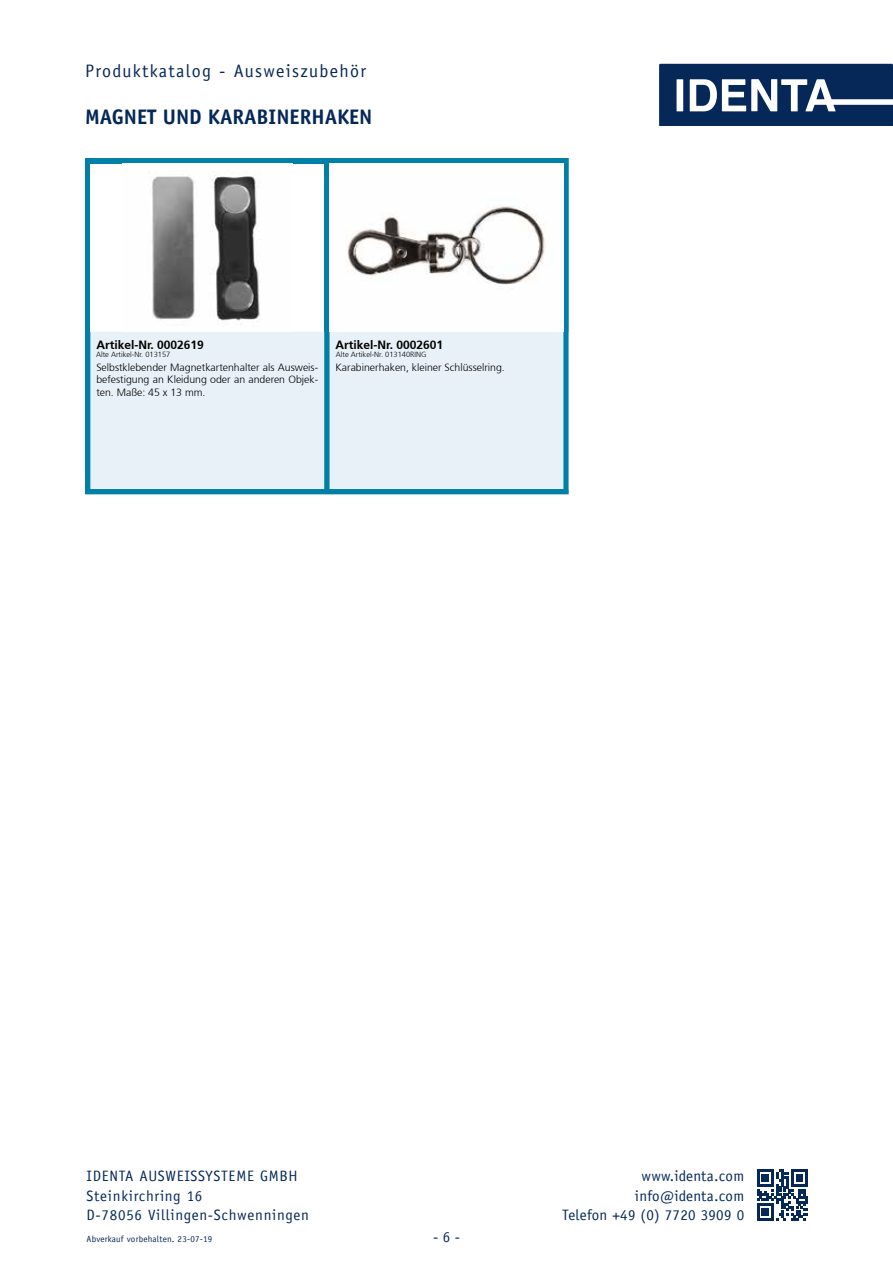
<style>
.page{position:relative;width:893px;height:1263px;background:#fff}
.page>*{position:absolute;margin:0;border:0;box-sizing:border-box;transform-origin:0 0}
.t1{font:700 21px "Officina Sans";color:#052859}
.t2{font:18px "Officina Sans";letter-spacing:.075em;color:#052859}
.t3{font:15px/19.5px "Officina Sans";letter-spacing:.05em;color:#052859}
.t4{font:15px/19.5px "Officina Sans";letter-spacing:.02em;color:#052859;text-align:right}
.t5{font:700 12px "Frutiger";color:#000}
.t6{font:300 10.5px/12.6px "Frutiger";color:#000;text-align:justify}
.t7{font:9px "Officina Sans";letter-spacing:.02em;color:#052859}
.t8{font:300 7.5px "Frutiger";color:#000}
</style>
<div class="page">
<svg style="left:659px;top:64px;width:234px;height:61px"></svg>
<svg style="left:757px;top:1169px;width:51px;height:51px"></svg>
<svg style="left:85px;top:158px;width:484px;height:337px"></svg>
<h2 class="t2" style="left:85px;top:60px;width:283px">Produktkatalog - Ausweiszubehör</h2>
<h1 class="t1" style="left:85px;top:104px;width:289px">MAGNET UND KARABINERHAKEN</h1>
<p class="t5" style="left:96px;top:338px;width:109px">Artikel-Nr. 0002619</p>
<p class="t6" style="left:96px;top:361px;width:223px">Selbstklebender Magnetkartenhalter als Ausweis&shy;befestigung an Kleidung oder an anderen Objek&shy;ten. Maße: 45 x 13 mm.</p>
<p class="t5" style="left:336px;top:338px;width:109px">Artikel-Nr. 0002601</p>
<p class="t6" style="left:336px;top:361px;width:171px">Karabinerhaken, kleiner Schlüsselring.</p>
<p class="t8" style="left:96px;top:350px;width:76px">Alte Artikel-Nr. 013157</p>
<p class="t8" style="left:336px;top:350px;width:92px">Alte Artikel-Nr. 013140RING</p>
<h3 class="t3" style="left:86px;top:1167px;width:224px">IDENTA AUSWEISSYSTEME GMBH<br>Steinkirchring 16<br>D-78056 Villingen-Schwenningen</h3>
<p class="t7" style="left:87px;top:1233px;width:127px">Abverkauf vorbehalten. 23-07-19</p>
<h3 class="t3" style="left:433px;top:1227px;width:28px">- 6 -</h3>
<h3 class="t4" style="left:562px;top:1167px;width:183px">www.identa.com info@identa.com<br>Telefon +49 (0) 7720 3909 0</h3>
</div>
